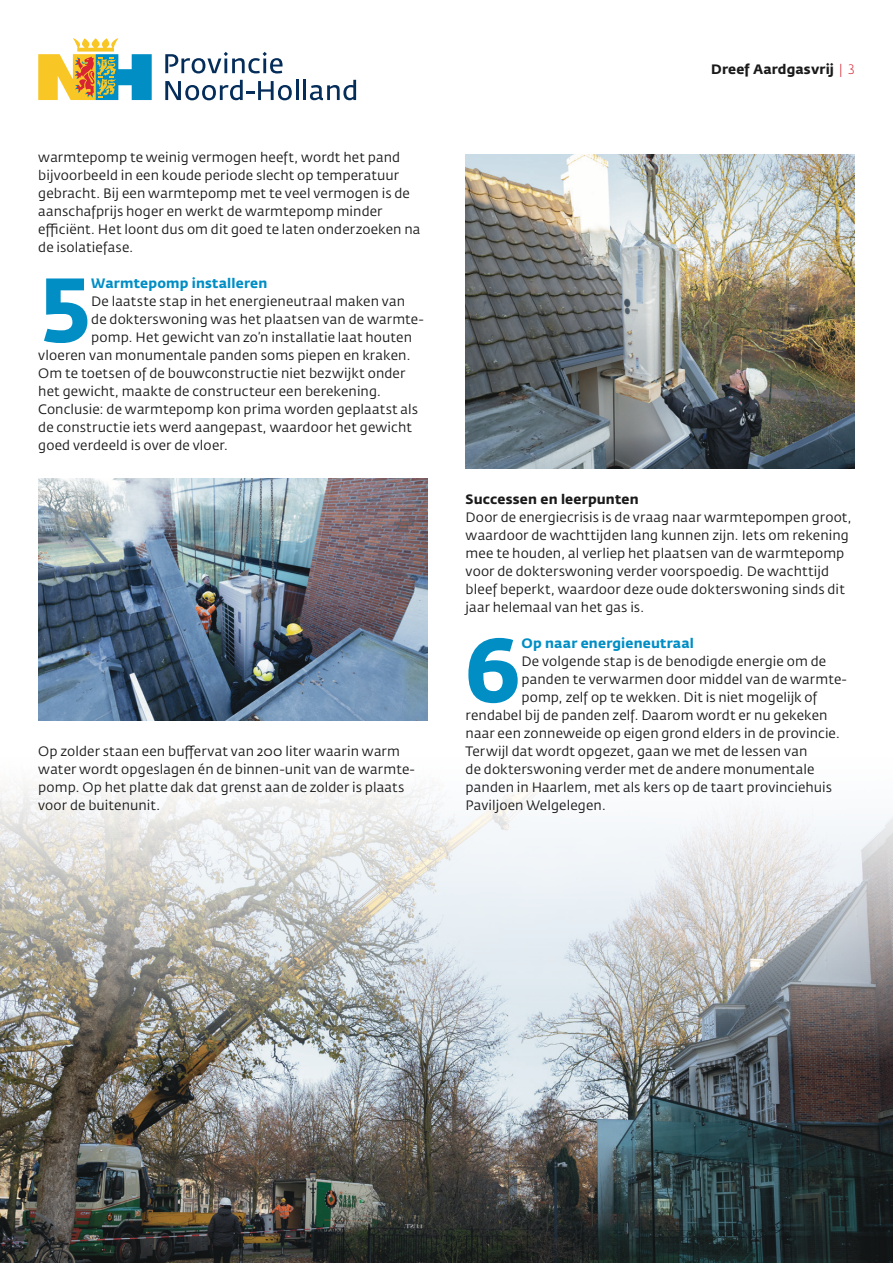
<style>
.page{position:relative;width:893px;height:1263px;background:#fff}
.page>*{position:absolute;margin:0;border:0;box-sizing:border-box;transform-origin:0 0}
.Tussenkop{font:700 89.85px "Fedra Sans Std";color:#008ec5}
.Plat{font:13.5px/18px "Fedra Sans Std";letter-spacing:.005em;color:#1a1a1a}
.Tussenkop-2{font:700 13.5px "Fedra Sans Std";letter-spacing:.01em;color:#008ec5}
.Plat-2{font:700 13.5px "Fedra Sans Std";letter-spacing:.01em;color:#1a1a1a}
.s1{font-weight:300;color:#d72533}
</style>
<div class="page">
<svg style="left:38px;top:38px;width:114px;height:62px"></svg>
<svg style="left:165px;top:80px;width:127px;height:20px"></svg>
<hr style="left:296px;top:80px;width:2px;height:20px;background:#052d5a">
<hr style="left:303px;top:80px;width:3px;height:20px;background:#052d5a">
<svg style="left:310px;top:80px;width:46px;height:20px"></svg>
<svg style="left:165px;top:52px;width:118px;height:21px"></svg>
<img style="left:0;top:784px;width:893px;height:479px">
<img style="left:38px;top:479px;width:389px;height:241px">
<img style="left:466px;top:155px;width:389px;height:313px">
<p class="Plat" style="left:38px;top:148px;width:384px">warmtepomp te weinig vermogen heeft, wordt het pand bijvoorbeeld in een koude periode slecht op temperatuur gebracht. Bij een warmtepomp met te veel vermogen is de aanschafprijs hoger en werkt de warmtepomp minder efficiënt. Het loont dus om dit goed te laten onderzoeken na de isolatiefase.</p>
<p class="Tussenkop" style="left:39px;top:252px;width:54px">5</p>
<p class="Tussenkop-2" style="left:91px;top:275px;width:178px">Warmtepomp installeren</p>
<p class="Plat" style="left:91px;top:292px;width:315px">De laatste stap in het energieneutraal maken van</p>
<p class="Plat" style="left:91px;top:310px;width:333px">de dokterswoning was het plaatsen van de warmte-</p>
<p class="Plat" style="left:91px;top:328px;width:322px">pomp. Het gewicht van zo’n installatie laat houten</p>
<p class="Plat" style="left:38px;top:346px;width:374px">vloeren van monumentale panden soms piepen en kraken.</p>
<p class="Plat" style="left:38px;top:364px;width:369px">Om te toetsen of de bouwconstructie niet bezwijkt onder</p>
<p class="Plat" style="left:38px;top:382px;width:344px">het gewicht, maakte de constructeur een berekening.</p>
<p class="Plat" style="left:38px;top:400px;width:381px">Conclusie: de warmtepomp kon prima worden geplaatst als</p>
<p class="Plat" style="left:38px;top:418px;width:375px">de constructie iets werd aangepast, waardoor het gewicht</p>
<p class="Plat" style="left:38px;top:436px;width:191px">goed verdeeld is over de vloer.</p>
<p class="Plat" style="left:38px;top:742px;width:377px">Op zolder staan een buffervat van 200 liter waarin warm water wordt opgeslagen én de binnen-unit van de warmte&shy;pomp. Op het platte dak dat grenst aan de zolder is plaats voor de buitenunit.</p>
<p class="Plat-2" style="left:711px;top:61px;width:145px">Dreef Aardgasvrij <span class="s1">| 3</span></p>
<p class="Plat-2" style="left:466px;top:491px;width:175px">Successen en leerpunten</p>
<p class="Plat" style="left:466px;top:508px;width:388px">Door de energiecrisis is de vraag naar warmtepompen groot, waardoor de wachttijden lang kunnen zijn. Iets om rekening mee te houden, al verliep het plaatsen van de warmtepomp voor de dokterswoning verder voorspoedig. De wachttijd bleef beperkt, waardoor deze oude dokterswoning sinds dit jaar helemaal van het gas is.</p>
<p class="Tussenkop" style="left:466px;top:612px;width:57px">6</p>
<p class="Tussenkop-2" style="left:521px;top:635px;width:174px">Op naar energieneutraal</p>
<p class="Plat" style="left:521px;top:652px;width:306px">De volgende stap is de benodigde energie om de</p>
<p class="Plat" style="left:521px;top:670px;width:326px">panden te verwarmen door middel van de warmte-</p>
<p class="Plat" style="left:521px;top:688px;width:297px">pomp, zelf op te wekken. Dit is niet mogelijk of</p>
<p class="Plat" style="left:466px;top:706px;width:363px">rendabel bij de panden zelf. Daarom wordt er nu gekeken</p>
<p class="Plat" style="left:466px;top:724px;width:376px">naar een zonneweide op eigen grond elders in de provincie.</p>
<p class="Plat" style="left:466px;top:742px;width:343px">Terwijl dat wordt opgezet, gaan we met de lessen van</p>
<p class="Plat" style="left:466px;top:760px;width:350px">de dokterswoning verder met de andere monumentale</p>
<p class="Plat" style="left:466px;top:778px;width:368px">panden in Haarlem, met als kers op de taart provinciehuis</p>
<p class="Plat" style="left:466px;top:796px;width:142px">Paviljoen Welgelegen.</p>
</div>
